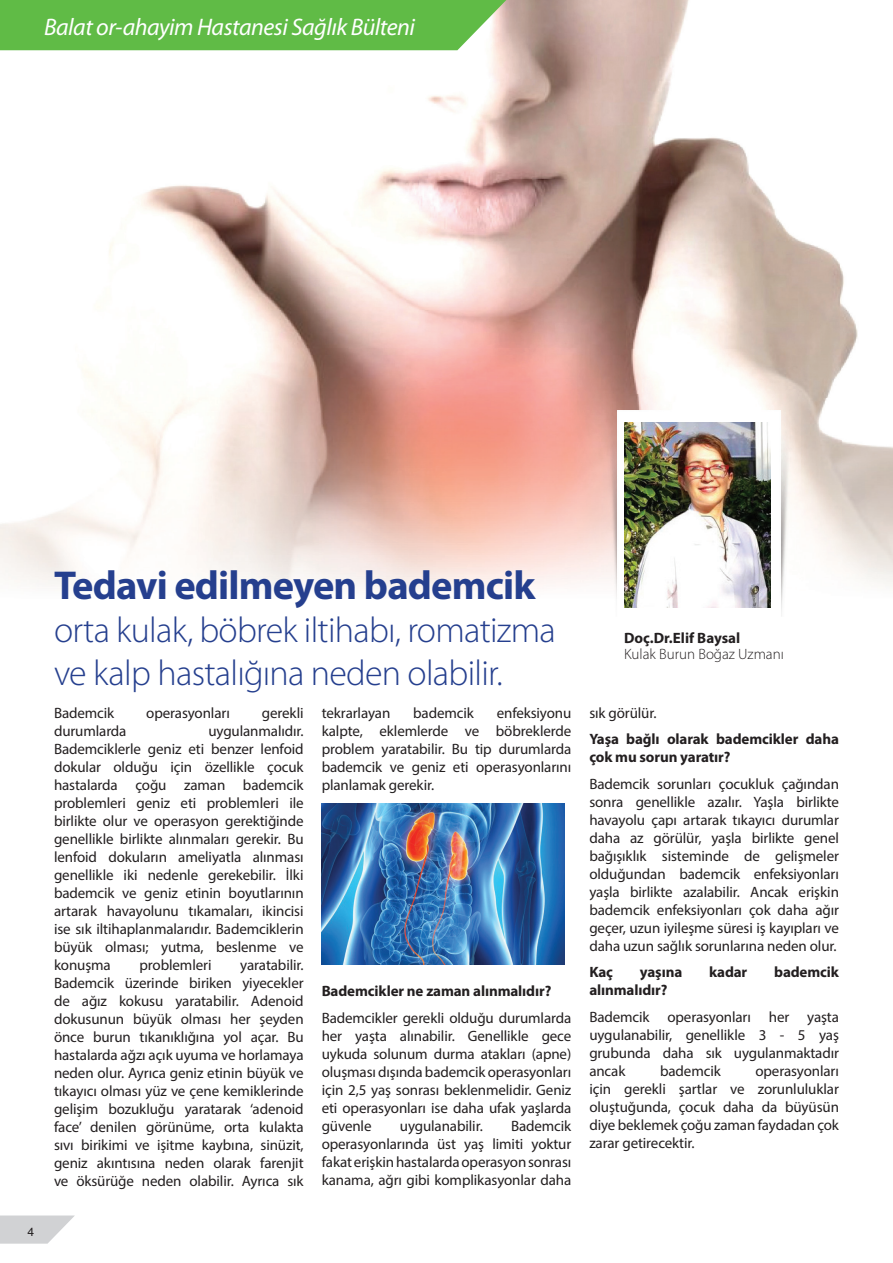
<style>
.page{position:relative;width:893px;height:1263px;background:#fff}
.page>*{position:absolute;margin:0;border:0;box-sizing:border-box;transform-origin:0 0}
.t1{font:700 40.5px "Myriad Pro";letter-spacing:-.02em;color:#253f8e}
.t2{font:300 36px/43.2px "Myriad Pro";letter-spacing:-.02em;color:#253f8e}
.t3{font:italic 24px "Myriad Pro";letter-spacing:-.02em;color:#fff}
.t4{font:15px/18px "Myriad Pro";letter-spacing:-.01em;color:#231f20;text-align:justify}
.t5{font:700 15px/18px "Myriad Pro";letter-spacing:-.01em;color:#231f20}
.t6{font:300 15px "Myriad Pro";color:#231f20}
.t7{font:12px "Helvetica";color:#231f20}
</style>
<div class="page">
<img style="left:0;top:0;width:840px;height:349px">
<img style="left:840px;top:267px;width:53px;height:319px">
<img style="left:0;top:349px;width:577px;height:242px">
<img style="left:577px;top:349px;width:264px;height:50px">
<img style="left:801px;top:399px;width:40px;height:187px">
<div style="left:0;top:0;width:506px;height:50px;background:#60bb46"></div>
<img style="left:596px;top:395px;width:205px;height:221px">
<img style="left:625px;top:422px;width:145px;height:186px">
<img style="left:322px;top:803px;width:242px;height:161px">
<svg style="left:0;top:1215px;width:75px;height:28px"></svg>
<h3 class="t3" style="left:44px;top:12px;width:372px">Balat or-ahayim Hastanesi Sağlık Bülteni</h3>
<p class="t7" style="left:27px;top:1223px;width:8px">4</p>
<h1 class="t1" style="left:54px;top:558px;width:483px">Tedavi edilmeyen bademcik</h1>
<h2 class="t2" style="left:54px;top:608px;width:503px">orta kulak, böbrek iltihabı, romatizma ve kalp hastalığına neden olabilir.</h2>
<p class="t4" style="left:54px;top:704px;width:62px">Bademcik</p>
<p class="t4" style="left:146px;top:704px;width:85px">operasyonları</p>
<p class="t4" style="left:262px;top:704px;width:43px">gerekli</p>
<p class="t4" style="left:54px;top:722px;width:74px">durumlarda</p>
<p class="t4" style="left:54px;top:722px;width:251px;text-indent:154px">uygulanmalıdır.<br>Bademciklerle geniz eti benzer lenfoid dokular olduğu için özellikle çocuk hastalarda çoğu zaman bademcik problemleri geniz eti problemleri ile birlikte olur ve operasyon gerektiğinde genellikle birlikte alınmaları gerekir. Bu lenfoid dokuların ameliyatla alınması genellikle iki nedenle gerekebilir. İlki bademcik ve geniz etinin boyutlarının artarak havayolunu tıkamaları, ikincisi ise sık iltihaplanmalarıdır. Bademciklerin büyük olması; yutma, beslenme ve konuşma</p>
<p class="t4" style="left:54px;top:956px;width:251px;text-indent:186px">yaratabilir.<br>Bademcik üzerinde biriken yiyecekler de ağız kokusu yaratabilir. Adenoid dokusunun büyük olması her şeyden önce burun tıkanıklığına yol açar. Bu hastalarda ağzı açık uyuma ve horlamaya neden olur. Ayrıca geniz etinin büyük ve tıkayıcı olması yüz ve çene kemiklerinde gelişim bozukluğu yaratarak ‘adenoid face’ denilen görünüme, orta kulakta sıvı birikimi ve işitme kaybına, sinüzit, geniz akıntısına neden olarak farenjit ve öksürüğe neden olabilir. Ayrıca sık</p>
<p class="t4" style="left:140px;top:956px;width:73px">problemleri</p>
<p class="t4" style="left:322px;top:704px;width:251px;text-indent:175px">enfeksiyonu kalpte, eklemlerde ve böbreklerde problem yaratabilir. Bu tip durumlarda bademcik ve geniz eti operasyonlarını planlamak gerekir.</p>
<p class="t4" style="left:322px;top:704px;width:70px">tekrarlayan</p>
<p class="t4" style="left:413px;top:704px;width:62px">bademcik</p>
<p class="t5" style="left:322px;top:982px;width:231px">Bademcikler ne zaman alınmalıdır?</p>
<p class="t4" style="left:322px;top:1009px;width:251px">Bademcikler gerekli olduğu durumlarda her yaşta alınabilir. Genellikle gece uykuda solunum durma atakları (apne) oluşması dışında bademcik operasyonları için 2,5 yaş sonrası beklenmelidir. Geniz eti operasyonları ise daha ufak yaşlarda güvenle</p>
<p class="t4" style="left:322px;top:1117px;width:251px;text-indent:189px">Bademcik operasyonlarında üst yaş limiti yoktur fakat erişkin hastalarda operasyon sonrası kanama, ağrı gibi komplikasyonlar daha</p>
<p class="t4" style="left:400px;top:1117px;width:84px">uygulanabilir.</p>
<p class="t5" style="left:624px;top:628px;width:118px">Doç.Dr.Elif Baysal</p>
<p class="t6" style="left:624px;top:645px;width:161px">Kulak Burun Boğaz Uzmanı</p>
<p class="t4" style="left:589px;top:704px;width:69px">sık görülür.</p>
<p class="t5" style="left:589px;top:730px;width:251px">Yaşa bağlı olarak bademcikler daha çok mu sorun yaratır?</p>
<p class="t4" style="left:589px;top:775px;width:251px">Bademcik sorunları çocukluk çağından sonra genellikle azalır. Yaşla birlikte havayolu çapı artarak tıkayıcı durumlar daha az görülür, yaşla birlikte genel bağışıklık sisteminde de gelişmeler olduğundan bademcik enfeksiyonları yaşla birlikte azalabilir. Ancak erişkin bademcik enfeksiyonları çok daha ağır geçer, uzun iyileşme süresi iş kayıpları ve daha uzun sağlık sorunlarına neden olur.</p>
<p class="t5" style="left:589px;top:963px;width:25px">Kaç</p>
<p class="t5" style="left:640px;top:963px;width:44px">yaşına</p>
<p class="t5" style="left:709px;top:963px;width:40px">kadar</p>
<p class="t5" style="left:774px;top:963px;width:66px">bademcik</p>
<p class="t5" style="left:589px;top:981px;width:80px">alınmalıdır?</p>
<p class="t4" style="left:589px;top:1008px;width:251px">Bademcik operasyonları her yaşta uygulanabilir, genellikle 3 - 5 yaş grubunda daha sık uygulanmaktadır ancak</p>
<p class="t4" style="left:589px;top:1062px;width:251px;text-indent:166px">operasyonları için gerekli şartlar ve zorunluluklar oluştuğunda, çocuk daha da büyüsün diye beklemek çoğu zaman faydadan çok zarar getirecektir.</p>
<p class="t4" style="left:660px;top:1062px;width:62px">bademcik</p>
</div>
